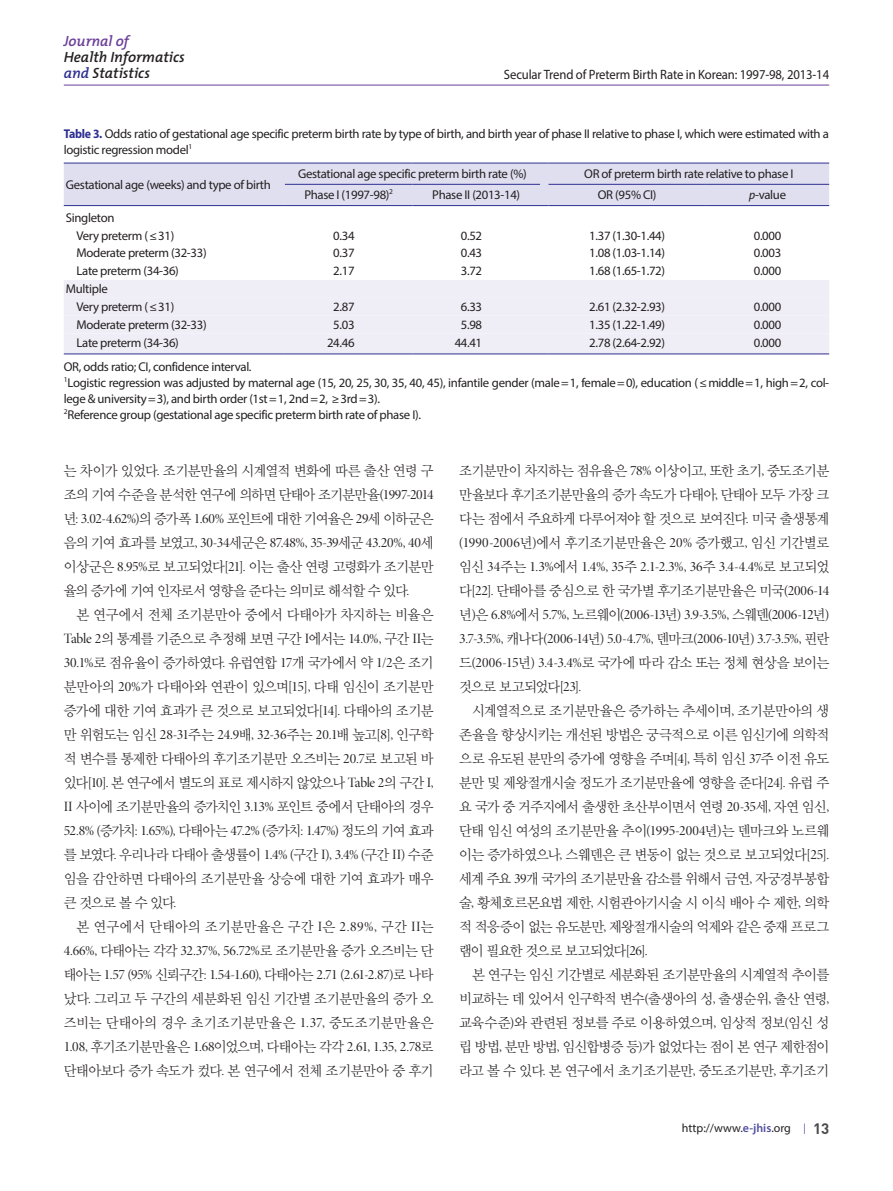
<style>
.page{position:relative;width:893px;height:1191px;background:#fff}
.page>*{position:absolute;margin:0;border:0;box-sizing:border-box;transform-origin:0 0}
.t1{font:italic 600 14.85px/15.6px "The Mix";color:#231f20}
.t2{font:italic 600 14.85px "The Mix";color:#6b3e98}
.본문{font:14.25px/24px "YDVY Mj O12";letter-spacing:-.045em;color:#231f20;text-align:justify;scale:.96 1}
.t3{font:13.5px "Myriad Pro";letter-spacing:-.01em;color:#231f20;scale:.94 1}
.표본문{font:12.75px/15.9px "Myriad Pro";letter-spacing:-.025em;color:#231f20}
.표그림제목{font:12.75px/15.9px "Myriad Pro";letter-spacing:-.025em;color:#231f20}
.t4{font:12px "Myriad Pro";color:#231f20}
.s1{color:#2e3092}
.s2{font-weight:700;font-stretch:semi-condensed;color:#2e3092}
.s3{font-style:italic;font-stretch:semi-condensed}
.s4{font-family:"Minion Pro Disp"}
.s5{font-weight:600;color:#504fa1}
.s6{font-family:"DIN Pro";font-weight:300;color:#2e3092}
.s7{font-family:"DIN Pro";font-weight:700;font-size:15px;color:#4b4c4d}
</style>
<div class="page">
<hr style="left:64px;top:85px;width:765px;height:1px;background:#6b3e98">
<div style="left:64px;top:280px;width:765px;height:18px;background:#efeef6"></div>
<div style="left:64px;top:298px;width:765px;height:55px;background:#efeef6"></div>
<svg style="left:64px;top:163px;width:765px;height:43px;background:#d8d7ea"></svg>
<hr style="left:549px;top:205px;width:157px;height:1px;background:#2e3092">
<hr style="left:706px;top:205px;width:123px;height:1px;background:#2e3092">
<hr style="left:64px;top:353px;width:221px;height:1px;background:#2e3092">
<hr style="left:285px;top:353px;width:127px;height:1px;background:#2e3092">
<hr style="left:412px;top:353px;width:128px;height:1px;background:#2e3092">
<hr style="left:549px;top:353px;width:157px;height:1px;background:#2e3092">
<hr style="left:706px;top:353px;width:123px;height:1px;background:#2e3092">
<p class="t2" style="left:64px;top:29px;width:67px">Journal of</p>
<p class="t1" style="left:64px;top:49px;width:123px">Health Informatics <span class="s1">and</span> Statistics</p>
<p class="t3" style="left:504px;top:66px;width:348px">Secular Trend of Preterm Birth Rate in Korean: 1997-98, 2013-14</p>
<p class="표그림제목" style="left:64px;top:126px;width:767px"><span class="s2">Table 3.</span> Odds ratio of gestational age specific preterm birth rate by type of birth, and birth year of phase II relative to phase I, which were estimated with a logistic regression model<sup>1</sup></p>
<p class="표본문" style="left:66px;top:176px;width:207px">Gestational age (weeks) and type of birth</p>
<p class="표본문" style="left:298px;top:165px;width:230px">Gestational age specific preterm birth rate (%)</p>
<p class="표본문" style="left:584px;top:165px;width:211px">OR of preterm birth rate relative to phase I</p>
<p class="표본문" style="left:304px;top:187px;width:90px">Phase I (1997-98)<sup>2</sup></p>
<p class="표본문" style="left:432px;top:187px;width:89px">Phase II (2013-14)</p>
<p class="표본문" style="left:598px;top:187px;width:60px">OR (95% CI)</p>
<p class="표본문" style="left:749px;top:187px;width:39px"><span class="s3">p</span>-value</p>
<p class="표본문" style="left:66px;top:209px;width:50px">Singleton</p>
<p class="표본문" style="left:77px;top:227px;width:99px">Very preterm (≤31)</p>
<p class="표본문" style="left:333px;top:227px;width:23px">0.34</p>
<p class="표본문" style="left:461px;top:227px;width:23px">0.52</p>
<p class="표본문" style="left:589px;top:227px;width:77px">1.37 (1.30-1.44)</p>
<p class="표본문" style="left:754px;top:227px;width:29px">0.000</p>
<p class="표본문" style="left:77px;top:245px;width:132px">Moderate preterm (32-33)</p>
<p class="표본문" style="left:333px;top:245px;width:23px">0.37</p>
<p class="표본문" style="left:461px;top:245px;width:23px">0.43</p>
<p class="표본문" style="left:589px;top:245px;width:77px">1.08 (1.03-1.14)</p>
<p class="표본문" style="left:754px;top:245px;width:29px">0.003</p>
<p class="표본문" style="left:77px;top:263px;width:104px">Late preterm (34-36)</p>
<p class="표본문" style="left:333px;top:263px;width:23px">2.17</p>
<p class="표본문" style="left:461px;top:263px;width:23px">3.72</p>
<p class="표본문" style="left:589px;top:263px;width:77px">1.68 (1.65-1.72)</p>
<p class="표본문" style="left:754px;top:263px;width:29px">0.000</p>
<p class="표본문" style="left:66px;top:281px;width:43px">Multiple</p>
<p class="표본문" style="left:77px;top:298px;width:99px">Very preterm (≤31)</p>
<p class="표본문" style="left:333px;top:298px;width:23px">2.87</p>
<p class="표본문" style="left:461px;top:298px;width:23px">6.33</p>
<p class="표본문" style="left:589px;top:298px;width:77px">2.61 (2.32-2.93)</p>
<p class="표본문" style="left:754px;top:298px;width:29px">0.000</p>
<p class="표본문" style="left:77px;top:316px;width:132px">Moderate preterm (32-33)</p>
<p class="표본문" style="left:333px;top:316px;width:23px">5.03</p>
<p class="표본문" style="left:461px;top:316px;width:23px">5.98</p>
<p class="표본문" style="left:589px;top:316px;width:77px">1.35 (1.22-1.49)</p>
<p class="표본문" style="left:754px;top:316px;width:29px">0.000</p>
<p class="표본문" style="left:77px;top:334px;width:104px">Late preterm (34-36)</p>
<p class="표본문" style="left:327px;top:334px;width:29px">24.46</p>
<p class="표본문" style="left:455px;top:334px;width:29px">44.41</p>
<p class="표본문" style="left:589px;top:334px;width:77px">2.78 (2.64-2.92)</p>
<p class="표본문" style="left:754px;top:334px;width:29px">0.000</p>
<p class="표본문" style="left:64px;top:359px;width:189px">OR, odds ratio; CI, confidence interval.</p>
<p class="표본문" style="left:64px;top:375px;width:767px"><sup>1</sup>Logistic regression was adjusted by maternal age (15, 20, 25, 30, 35, 40, 45), infantile gender (male=1, female=0), education (≤middle=1, high=2, col&shy;lege &amp; university=3), and birth order (1st=1, 2nd=2, ≥3rd=3).</p>
<p class="표본문" style="left:64px;top:407px;width:359px"><sup>2</sup>Reference group (gestational age specific preterm birth rate of phase I).</p>
<p class="본문" style="left:64px;top:458px;width:387px">는 차이가 있었다<span class="s4">.</span> 조기분만율의 시계열적 변화에 따른 출산 연령 구 조의 기여 수준을 분석한 연구에 의하면 단태아 조기분만율<span class="s4">(1997-2014 </span>년<span class="s4">: 3.02-4.62%)</span>의 증가폭 <span class="s4">1.60%</span> 포인트에 대한 기여율은 <span class="s4">29</span>세 이하군은 음의 기여 효과를 보였고<span class="s4">, 30-34</span>세군은 <span class="s4">87.48%, 35-39</span>세군 <span class="s4">43.20%, 40</span>세 이상군은 <span class="s4">8.95%</span>로 보고되었다<span class="s4">[21].</span> 이는 출산 연령 고령화가 조기분만 율의 증가에 기여 인자로서 영향을 준다는 의미로 해석할 수 있다<span class="s4">.</span></p>
<p class="본문" style="left:64px;top:602px;width:387px;text-indent:13px">본 연구에서 전체 조기분만아 중에서 다태아가 차지하는 비율은 <span class="s4">Table 2</span>의 통계를 기준으로 추정해 보면 구간 <span class="s4">I</span>에서는 <span class="s4">14.0%,</span> 구간 <span class="s4">II</span>는 <span class="s4">30.1%</span>로 점유율이 증가하였다<span class="s4">.</span> 유럽연합 <span class="s4">17</span>개 국가에서 약 <span class="s4">1/2</span>은 조기 분만아의 <span class="s4">20%</span>가 다태아와 연관이 있으며<span class="s4">[15],</span> 다태 임신이 조기분만 증가에 대한 기여 효과가 큰 것으로 보고되었다<span class="s4">[14].</span> 다태아의 조기분 만 위험도는 임신 <span class="s4">28-31</span>주는 <span class="s4">24.9</span>배<span class="s4">, 32-36</span>주는 <span class="s4">20.1</span>배 높고<span class="s4">[8],</span> 인구학 적 변수를 통제한 다태아의 후기조기분만 오즈비는 <span class="s4">20.7</span>로 보고된 바 있다<span class="s4">[10].</span> 본 연구에서 별도의 표로 제시하지 않았으나 <span class="s4">Table 2</span>의 구간 <span class="s4">I, II</span> 사이에 조기분만율의 증가치인 <span class="s4">3.13%</span> 포인트 중에서 단태아의 경우 <span class="s4">52.8% (</span>증가치<span class="s4">: 1.65%),</span> 다태아는 <span class="s4">47.2% (</span>증가치<span class="s4">: 1.47%)</span> 정도의 기여 효과 를 보였다<span class="s4">.</span> 우리나라 다태아 출생률이 <span class="s4">1.4% (</span>구간 <span class="s4">I), 3.4% (</span>구간 <span class="s4">II)</span> 수준 임을 감안하면 다태아의 조기분만율 상승에 대한 기여 효과가 매우 큰것으로볼수있다<span class="s4">.</span></p>
<p class="본문" style="left:64px;top:914px;width:387px;text-indent:13px">본 연구에서 단태아의 조기분만율은 구간 <span class="s4">I</span>은 <span class="s4">2.89%,</span> 구간 <span class="s4">II</span>는 <span class="s4">4.66%,</span> 다태아는 각각 <span class="s4">32.37%, 56.72%</span>로 조기분만율 증가 오즈비는 단 태아는 <span class="s4">1.57 (95%</span> 신뢰구간<span class="s4">: 1.54-1.60),</span> 다태아는 <span class="s4">2.71 (2.61-2.87)</span>로 나타 났다<span class="s4">.</span> 그리고 두 구간의 세분화된 임신 기간별 조기분만율의 증가 오 즈비는 단태아의 경우 초기조기분만율은 <span class="s4">1.37,</span> 중도조기분만율은 <span class="s4">1.08,</span> 후기조기분만율은 <span class="s4">1.68</span>이었으며<span class="s4">,</span> 다태아는 각각 <span class="s4">2.61, 1.35, 2.78</span>로 단태아보다 증가 속도가 컸다<span class="s4">.</span> 본 연구에서 전체 조기분만아 중 후기</p>
<p class="본문" style="left:459px;top:458px;width:387px">조기분만이 차지하는 점유율은 <span class="s4">78%</span> 이상이고<span class="s4">,</span> 또한 초기<span class="s4">,</span> 중도조기분 만율보다 후기조기분만율의 증가 속도가 다태아<span class="s4">,</span> 단태아 모두 가장 크 다는 점에서 주요하게 다루어져야 할 것으로 보여진다<span class="s4">.</span> 미국 출생통계 <span class="s4">(1990-2006</span>년<span class="s4">)</span>에서 후기조기분만율은 <span class="s4">20%</span> 증가했고<span class="s4">,</span> 임신 기간별로 임신 <span class="s4">34</span>주는 <span class="s4">1.3%</span>에서 <span class="s4">1.4%, 35</span>주 <span class="s4">2.1-2.3%, 36</span>주 <span class="s4">3.4-4.4%</span>로 보고되었 다<span class="s4">[22].</span> 단태아를 중심으로 한 국가별 후기조기분만율은 미국<span class="s4">(2006-14 </span>년<span class="s4">)</span>은 <span class="s4">6.8%</span>에서 <span class="s4">5.7%,</span> 노르웨이<span class="s4">(2006-13</span>년<span class="s4">) 3.9-3.5%,</span> 스웨덴<span class="s4">(2006-12</span>년<span class="s4">)<br>3.7-3.5%,</span> 캐나다<span class="s4">(2006-14</span>년<span class="s4">) 5.0-4.7%,</span> 덴마크<span class="s4">(2006-10</span>년<span class="s4">) 3.7-3.5%,</span> 핀란 드<span class="s4">(2006-15</span>년<span class="s4">) 3.4-3.4%</span>로 국가에 따라 감소 또는 정체 현상을 보이는 것으로 보고되었다<span class="s4">[23].</span></p>
<p class="본문" style="left:459px;top:698px;width:387px;text-indent:13px">시계열적으로 조기분만율은 증가하는 추세이며<span class="s4">,</span> 조기분만아의 생 존율을 향상시키는 개선된 방법은 궁극적으로 이른 임신기에 의학적 으로 유도된 분만의 증가에 영향을 주며<span class="s4">[4],</span> 특히 임신 <span class="s4">37</span>주 이전 유도 분만 및 제왕절개시술 정도가 조기분만율에 영향을 준다<span class="s4">[24].</span> 유럽 주 요 국가 중 거주지에서 출생한 초산부이면서 연령 <span class="s4">20-35</span>세<span class="s4">,</span> 자연 임신<span class="s4">, </span>단태 임신 여성의 조기분만율 추이<span class="s4">(1995-2004</span>년<span class="s4">)</span>는 덴마크와 노르웨 이는 증가하였으나<span class="s4">,</span> 스웨덴은 큰 변동이 없는 것으로 보고되었다<span class="s4">[25]. </span>세계 주요 <span class="s4">39</span>개 국가의 조기분만율 감소를 위해서 금연<span class="s4">,</span> 자궁경부봉합 술<span class="s4">,</span> 황체호르몬요법 제한<span class="s4">,</span> 시험관아기시술 시 이식 배아 수 제한<span class="s4">,</span> 의학 적 적응증이 없는 유도분만<span class="s4">,</span> 제왕절개시술의 억제와 같은 중재 프로그 램이 필요한 것으로 보고되었다<span class="s4">[26].</span></p>
<p class="본문" style="left:459px;top:962px;width:387px;text-indent:13px">본 연구는 임신 기간별로 세분화된 조기분만율의 시계열적 추이를 비교하는 데 있어서 인구학적 변수<span class="s4">(</span>출생아의 성<span class="s4">,</span> 출생순위<span class="s4">,</span> 출산 연령<span class="s4">, </span>교육수준<span class="s4">)</span>와 관련된 정보를 주로 이용하였으며<span class="s4">,</span> 임상적 정보<span class="s4">(</span>임신 성 립 방법<span class="s4">,</span> 분만 방법<span class="s4">,</span> 임신합병증 등<span class="s4">)</span>가 없었다는 점이 본 연구 제한점이 라고 볼 수 있다<span class="s4">.</span> 본 연구에서 초기조기분만<span class="s4">,</span> 중도조기분만<span class="s4">,</span> 후기조기</p>
<p class="t4" style="left:682px;top:1121px;width:149px">http://www.<span class="s5">e-jhis</span>.org <span class="s6">|</span> <span class="s7">13</span></p>
</div>
